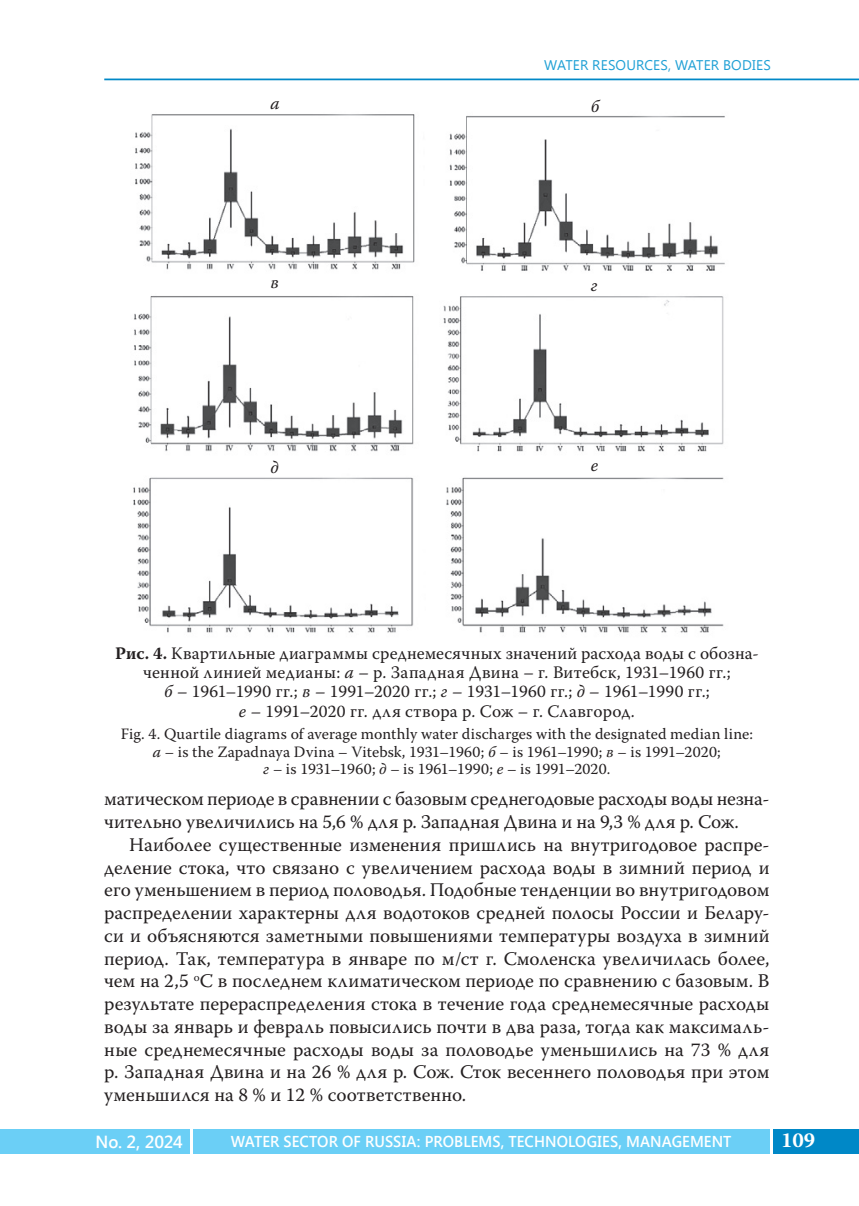
<style>
.page{position:relative;width:859px;height:1206px;background:#fff}
.page>*{position:absolute;margin:0;border:0;box-sizing:border-box;transform-origin:0 0}
.t1{font:700 21px "Warnock Pro";color:#fff}
.t2{font:19.25px "Warnock Pro";color:#231f20}
.t3{font:17.5px/19.2px "Warnock Pro";letter-spacing:.015em;color:#231f20;text-align:center}
.t4{font:600 17.5px "Segoe UI";letter-spacing:-.02em;color:#fff;scale:.96 1}
.t5{font:italic 17.5px "Warnock Pro";color:#231f20}
.t6{font:15.75px/17.5px "Warnock Pro";letter-spacing:.01em;color:#231f20;text-align:center}
.t7{font:600 15.75px "Segoe UI";letter-spacing:.005em;color:#fff;scale:.95 1}
.t8{font:14px "Segoe UI";letter-spacing:.01em;color:#1fa0d5}
.s1{font-weight:700}
.s2{font-style:italic}
</style>
<div class="page">
<div style="left:193px;top:1128px;width:576px;height:25px;background:#6bcff6"></div>
<div style="left:772px;top:1128px;width:86px;height:25px;background:#0088c7"></div>
<div style="left:0;top:1128px;width:189px;height:25px;background:#6bcff6"></div>
<hr style="left:104px;top:79px;width:754px;height:1px;background:#0088c7">
<img style="left:133px;top:114px;width:592px;height:519px">
<p class="t8" style="left:544px;top:55px;width:228px">WATER RESOURCES, WATER BODIES</p>
<p class="t5" style="left:270px;top:96px;width:11px">а</p>
<p class="t5" style="left:590px;top:100px;width:10px">б</p>
<p class="t5" style="left:270px;top:276px;width:10px">в</p>
<p class="t5" style="left:590px;top:278px;width:8px">г</p>
<p class="t5" style="left:270px;top:460px;width:10px">д</p>
<p class="t5" style="left:590px;top:458px;width:9px">е</p>
<p class="t3" style="left:115px;top:645px;width:645px"><span class="s1">Рис. 4.</span> Квартильные диаграммы среднемесячных значений расхода воды с обозна&shy;ченной линией медианы: <span class="s2">а</span> – р. Западная Двина – г. Витебск, 1931–1960 гг.;<br><span class="s2">б</span> – 1961–1990 гг.; <span class="s2">в</span> – 1991–2020 гг.; <span class="s2">г</span> – 1931–1960 гг.; <span class="s2">д</span> – 1961–1990 гг.;<br><span class="s2">e</span> – 1991–2020 гг. для створа р. Сож – г. Славгород.</p>
<p class="t6" style="left:121px;top:726px;width:633px">Fig. 4. Quartile diagrams of average monthly water discharges with the designated median line: <span class="s2">а –</span> is the Zapadnaya Dvina – Vitebsk, 1931–1960; <span class="s2">б –</span> is 1961–1990; <span class="s2">в –</span> is 1991–2020;<br><span class="s2">г –</span> is 1931–1960; <span class="s2">д –</span> is 1961–1990; <span class="s2">e</span> – is 1991–2020.</p>
<p class="t2" style="left:104px;top:791px;width:666px">матическом периоде в сравнении с базовым среднегодовые расходы воды незна-</p>
<p class="t2" style="left:104px;top:814px;width:635px">чительно увеличились на 5,6 % для р. Западная Двина и на 9,3 % для р. Сож.</p>
<p class="t2" style="left:129px;top:837px;width:641px">Наиболее существенные изменения пришлись на внутригодовое распре-</p>
<p class="t2" style="left:104px;top:859px;width:666px">деление стока, что связано с увеличением расхода воды в зимний период и</p>
<p class="t2" style="left:104px;top:882px;width:666px">его уменьшением в период половодья. Подобные тенденции во внутригодовом</p>
<p class="t2" style="left:104px;top:905px;width:666px">распределении характерны для водотоков средней полосы России и Белару-</p>
<p class="t2" style="left:104px;top:928px;width:666px">си и объясняются заметными повышениями температуры воздуха в зимний</p>
<p class="t2" style="left:104px;top:950px;width:666px">период. Так, температура в январе по м/ст г. Смоленска увеличилась более,</p>
<p class="t2" style="left:104px;top:973px;width:666px">чем на 2,5 <sup>о</sup>С в последнем климатическом периоде по сравнению с базовым. В</p>
<p class="t2" style="left:104px;top:996px;width:666px">результате перераспределения стока в течение года среднемесячные расходы</p>
<p class="t2" style="left:104px;top:1019px;width:666px">воды за январь и февраль повысились почти в два раза, тогда как максималь-</p>
<p class="t2" style="left:104px;top:1041px;width:666px">ные среднемесячные расходы воды за половодье уменьшились на 73 % для</p>
<p class="t2" style="left:104px;top:1064px;width:666px">р. Западная Двина и на 26 % для р. Сож. Сток весеннего половодья при этом</p>
<p class="t2" style="left:104px;top:1087px;width:363px">уменьшился на 8 % и 12 % соответственно.</p>
<p class="t4" style="left:96px;top:1128px;width:92px">No. 2, 2024</p>
<p class="t7" style="left:231px;top:1129px;width:528px">WATER SECTOR OF RUSSIA: PROBLEMS, TECHNOLOGIES, MANAGEMENT</p>
<p class="t1" style="left:780px;top:1132px;width:36px">109</p>
</div>
